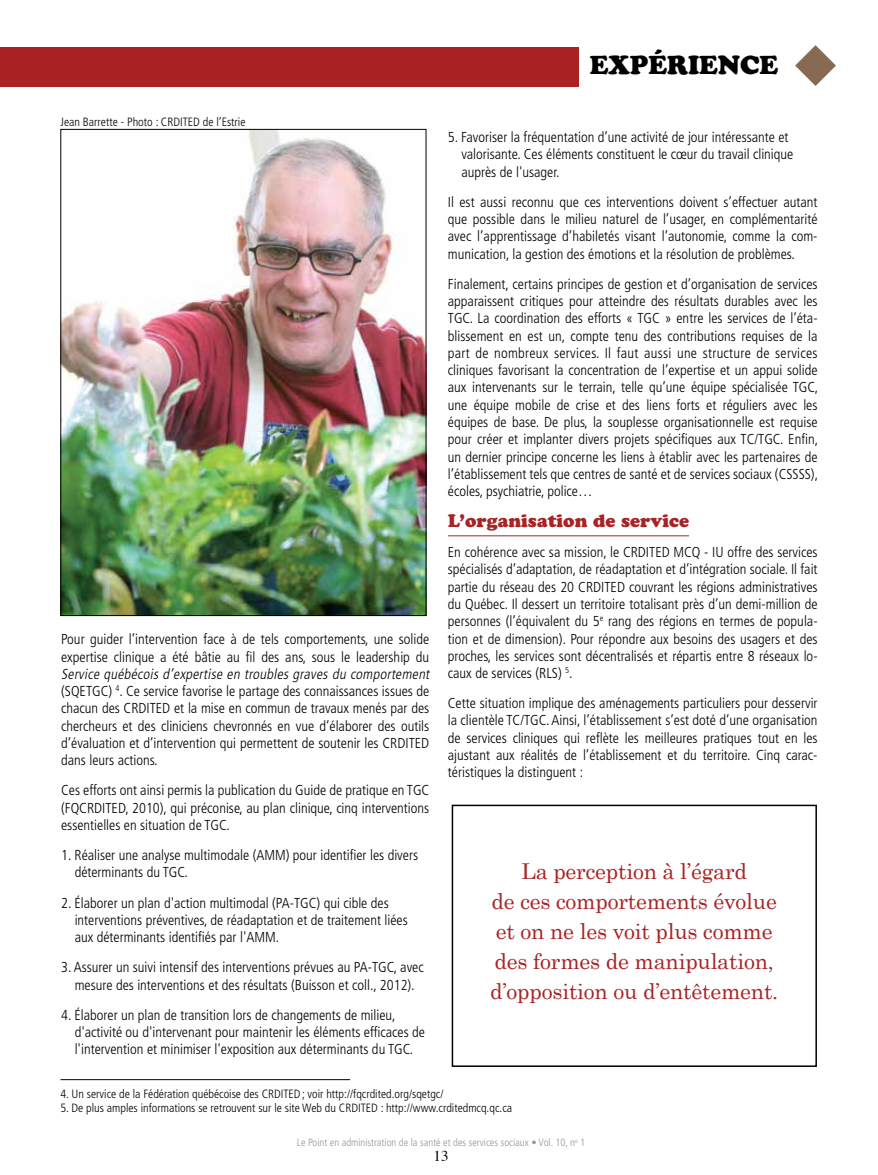
<style>
.page{position:relative;width:878px;height:1175px;background:#fff}
.page>*{position:absolute;margin:0;border:0;box-sizing:border-box;transform-origin:0 0}
.t1{font:900 27px "Cooper";color:#000}
.t2{font:21.75px/30px "Century Schoolbook";letter-spacing:-.01em;color:#a92325;text-align:center}
.t3{font:18px "Cooper Black Std";color:#a92325}
.t4{font:15px "Times";color:#000}
.t5{font:300 condensed 14.4px/17.2px "Frutiger";color:#000}
.t6{font:300 condensed 12px "Frutiger";color:#000}
.t7{font:300 condensed 10.5px "Frutiger";color:#939598}
.s1{font-style:italic}
</style>
<div class="page">
<div style="left:0;top:47px;width:578px;height:39px;background:#a92325"></div>
<svg style="left:795px;top:45px;width:41px;height:41px"></svg>
<hr style="left:448px;top:535px;width:241px;height:1px;background:#a92325">
<hr style="left:60px;top:1079px;width:290px;height:1px;background:#000">
<div style="left:451px;top:804px;width:365px;height:262px;border:2px solid #000"></div>
<img style="left:63px;top:131px;width:361px;height:483px">
<p class="t6" style="left:60px;top:115px;width:186px">Jean Barrette - Photo : CRDITED de l’Estrie</p>
<p class="t5" style="left:61px;top:631px;width:369px">Pour guider l’intervention face à de tels comportements, une solide expertise clinique a été bâtie au fil des ans, sous le leadership du</p>
<p class="t5" style="left:61px;top:665px;width:372px"><span class="s1">Service québécois d’expertise en troubles graves du comportement </span>(SQETGC) <sup>4</sup>. Ce service favorise le partage des connaissances issues de chacun des CRDITED et la mise en commun de travaux menés par des chercheurs et des cliniciens chevronnés en vue d’élaborer des outils d’évaluation et d’intervention qui permettent de soutenir les CRDITED dans leurs actions.</p>
<p class="t5" style="left:61px;top:782px;width:369px;text-align:justify">Ces efforts ont ainsi permis la publication du Guide de pratique en TGC (FQCRDITED, 2010), qui préconise, au plan clinique, cinq interventions essentielles en situation de TGC.</p>
<p class="t5" style="left:75px;top:846px;width:345px;text-indent:-13px">1. Réaliser une analyse multimodale (AMM) pour identifier les divers déterminants du TGC.</p>
<p class="t5" style="left:75px;top:894px;width:334px;text-indent:-13px">2. Élaborer un plan d'action multimodal (PA-TGC) qui cible des interventions préventives, de réadaptation et de traitement liées aux déterminants identifiés par l'AMM.</p>
<p class="t5" style="left:61px;top:958px;width:364px;text-align:center">3. Assurer un suivi intensif des interventions prévues au PA-TGC, avec mesure des interventions et des résultats (Buisson et coll., 2012).</p>
<p class="t5" style="left:75px;top:1006px;width:352px;text-indent:-13px">4. Élaborer un plan de transition lors de changements de milieu, d'activité ou d'intervenant pour maintenir les éléments efficaces de l'intervention et minimiser l'exposition aux déterminants du TGC.</p>
<h1 class="t1" style="left:590px;top:49px;width:190px">EXPÉRIENCE</h1>
<p class="t5" style="left:461px;top:129px;width:333px;text-indent:-13px">5. Favoriser la fréquentation d’une activité de jour intéressante et valorisante. Ces éléments constituent le cœur du travail clinique auprès de l'usager.</p>
<p class="t5" style="left:448px;top:193px;width:371px;text-align:justify">Il est aussi reconnu que ces interventions doivent s’effectuer autant que possible dans le milieu naturel de l’usager, en complémentarité avec l’apprentissage d’habiletés visant l’autonomie, comme la com&shy;munication, la gestion des émotions et la résolution de problèmes.</p>
<p class="t5" style="left:448px;top:275px;width:372px;text-align:justify">Finalement, certains principes de gestion et d’organisation de services apparaissent critiques pour atteindre des résultats durables avec les TGC. La coordination des efforts « TGC » entre les services de l’éta&shy;blissement en est un, compte tenu des contributions requises de la part de nombreux services. Il faut aussi une structure de services cliniques favorisant la concentration de l’expertise et un appui solide aux intervenants sur le terrain, telle qu’une équipe spécialisée TGC, une équipe mobile de crise et des liens forts et réguliers avec les équipes de base. De plus, la souplesse organisationnelle est requise pour créer et implanter divers projets spécifiques aux TC/TGC. Enfin, un dernier principe concerne les liens à établir avec les partenaires de l’établissement tels que centres de santé et de services sociaux (CSSSS), écoles, psychiatrie, police…</p>
<p class="t3" style="left:448px;top:510px;width:243px">L’organisation de service</p>
<p class="t5" style="left:448px;top:544px;width:371px;text-align:justify">En cohérence avec sa mission, le CRDITED MCQ - IU offre des services spécialisés d’adaptation, de réadaptation et d’intégration sociale. Il fait partie du réseau des 20 CRDITED couvrant les régions administratives du Québec. Il dessert un territoire totalisant près d’un demi-million de personnes (l’équivalent du 5<sup>e</sup> rang des régions en termes de popula&shy;tion et de dimension). Pour répondre aux besoins des usagers et des proches, les services sont décentralisés et répartis entre 8 réseaux lo&shy;caux de services (RLS) <sup>5</sup>.</p>
<p class="t5" style="left:448px;top:695px;width:371px;text-align:justify">Cette situation implique des aménagements particuliers pour desservir la clientèle TC/TGC. Ainsi, l’établissement s’est doté d’une organisation de services cliniques qui reflète les meilleures pratiques tout en les ajustant aux réalités de l’établissement et du territoire. Cinq carac&shy;téristiques la distinguent :</p>
<h2 class="t2" style="left:490px;top:855px;width:289px">La perception à l’égard<br>de ces comportements évolue et on ne les voit plus comme des formes de manipulation, d’opposition ou d’entêtement.</h2>
<p class="t6" style="left:60px;top:1087px;width:384px">4. Un service de la Fédération québécoise des CRDITED; voir http://fqcrdited.org/sqetgc/</p>
<p class="t6" style="left:60px;top:1101px;width:453px">5. De plus amples informations se retrouvent sur le site Web du CRDITED : http://www.crditedmcq.qc.ca</p>
<p class="t7" style="left:297px;top:1136px;width:290px">Le Point en administration de la santé et des services sociaux • Vol. 10, n<sup>o</sup> 1</p>
<p class="t4" style="left:433px;top:1141px;width:16px">13</p>
</div>
